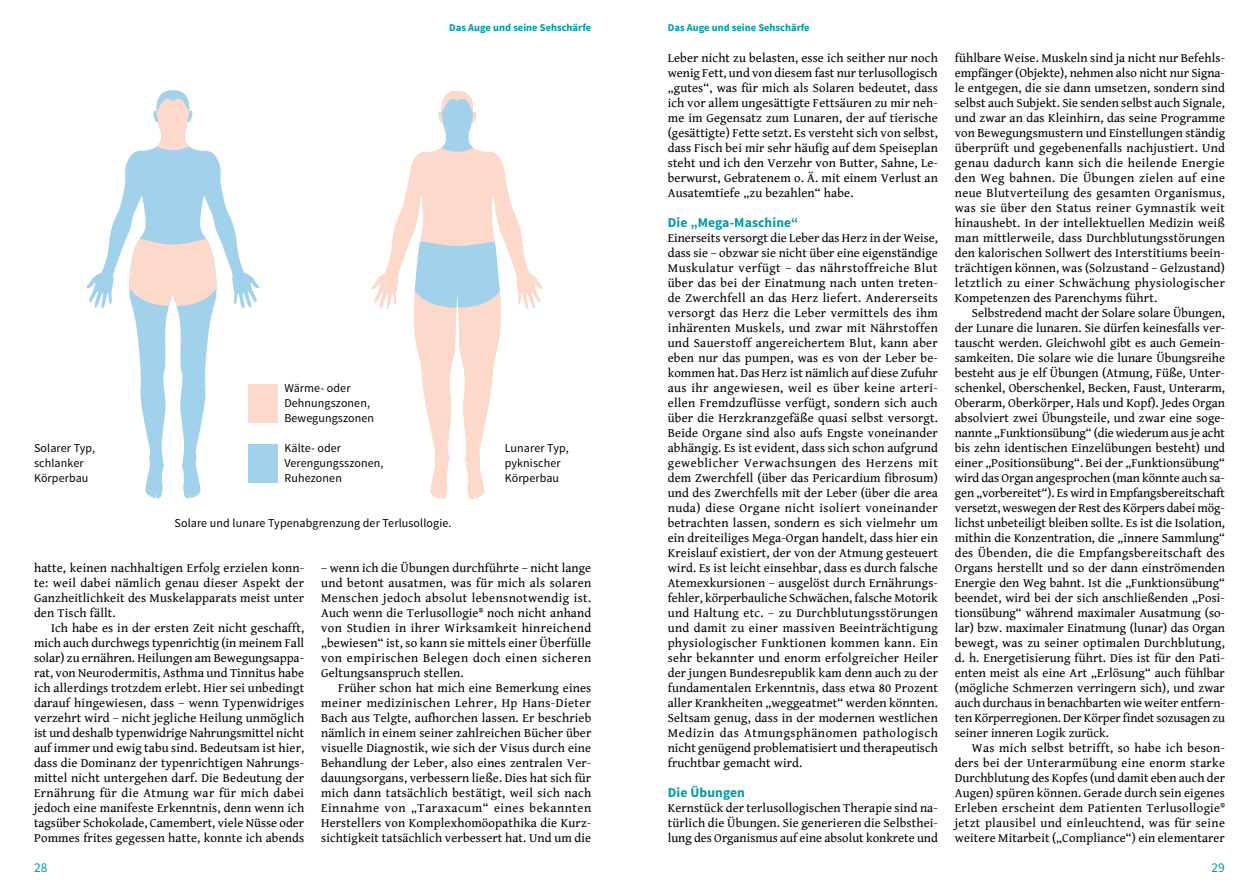
<style>
.page{position:relative;width:1259px;height:893px;background:#fff}
.page>*{position:absolute;margin:0;border:0;box-sizing:border-box;transform-origin:0 0}
.t1{font:700 13.5px "Source Sans Pro";letter-spacing:.01em;color:#009aa3}
.t2{font:13.5px "Source Sans Pro";color:#009aa3}
.t3{font:12.75px/15px "Gentium Book Basic";letter-spacing:.01em;color:#000;text-align:justify}
.t4{font:12px/15px "Source Sans Pro";letter-spacing:.01em;color:#000}
.t5{font:700 10.5px "Source Sans Pro";color:#009aa3}
</style>
<div class="page">
<svg style="left:86px;top:90px;width:174px;height:409px"></svg>
<svg style="left:124px;top:220px;width:98px;height:86px"></svg>
<svg style="left:136px;top:111px;width:74px;height:39px"></svg>
<svg style="left:371px;top:152px;width:157px;height:347px"></svg>
<svg style="left:409px;top:226px;width:97px;height:82px"></svg>
<svg style="left:431px;top:112px;width:53px;height:40px"></svg>
<div style="left:248px;top:384px;width:29px;height:38px;background:#fcd9ca"></div>
<div style="left:248px;top:445px;width:29px;height:38px;background:#a2d2eb"></div>
<p class="t5" style="left:449px;top:22px;width:143px">Das Auge und seine Sehschärfe</p>
<p class="t4" style="left:284px;top:382px;width:91px">Wärme- oder<br>Dehnungszonen,<br>Bewegungszonen</p>
<p class="t4" style="left:284px;top:442px;width:101px">Kälte- oder<br>Verengungsszonen,<br>Ruhezonen</p>
<p class="t4" style="left:34px;top:442px;width:63px">Solarer Typ, schlanker<br>Körperbau</p>
<p class="t4" style="left:505px;top:442px;width:66px">Lunarer Typ, pyknischer<br>Körperbau</p>
<p class="t4" style="left:174px;top:517px;width:278px">Solare und lunare Typenabgrenzung der Terlusollogie.</p>
<p class="t3" style="left:34px;top:560px;width:272px">hatte, keinen nachhaltigen Erfolg erzielen konn&shy;te: weil dabei nämlich genau dieser Aspekt der Ganzheitlichkeit des Muskelapparats meist unter den Tisch fällt.</p>
<p class="t3" style="left:34px;top:620px;width:272px;text-indent:17px">Ich habe es in der ersten Zeit nicht geschafft, mich auch durchwegs typenrichtig (in meinem Fall solar) zu ernähren. Heilungen am Bewegungsappa&shy;rat, von Neurodermitis, Asthma und Tinnitus habe ich allerdings trotzdem erlebt. Hier sei unbedingt darauf hingewiesen, dass – wenn Typenwidriges verzehrt wird – nicht jegliche Heilung unmöglich ist und deshalb typenwidrige Nahrungsmittel nicht auf immer und ewig tabu sind. Bedeutsam ist hier, dass die Dominanz der typenrichtigen Nahrungs&shy;mittel nicht untergehen darf. Die Bedeutung der Ernährung für die Atmung war für mich dabei jedoch eine manifeste Erkenntnis, denn wenn ich tagsüber Schokolade, Camembert, viele Nüsse oder Pommes frites gegessen hatte, konnte ich abends</p>
<p class="t3" style="left:321px;top:561px;width:272px">– wenn ich die Übungen durchführte – nicht lange und betont ausatmen, was für mich als solaren Menschen jedoch absolut lebensnotwendig ist.<br>Auch wenn die Terlusollogie® noch nicht anhand von Studien in ihrer Wirksamkeit hinreichend „bewiesen“ ist, so kann sie mittels einer Überfülle von empirischen Belegen doch einen sicheren Geltungsanspruch stellen.</p>
<p class="t3" style="left:321px;top:680px;width:272px;text-indent:17px">Früher schon hat mich eine Bemerkung eines meiner medizinischen Lehrer, Hp Hans-Dieter Bach aus Telgte, aufhorchen lassen. Er beschrieb nämlich in einem seiner zahlreichen Bücher über visuelle Diagnostik, wie sich der Visus durch eine Behandlung der Leber, also eines zentralen Ver&shy;dauungsorgans, verbessern ließe. Dies hat sich für mich dann tatsächlich bestätigt, weil sich nach Einnahme von „Taraxacum“ eines bekannten Herstellers von Komplexhomöopathika die Kurz&shy;sichtigkeit tatsächlich verbessert hat. Und um die</p>
<p class="t5" style="left:668px;top:22px;width:143px">Das Auge und seine Sehschärfe</p>
<p class="t3" style="left:668px;top:50px;width:272px">Leber nicht zu belasten, esse ich seither nur noch wenig Fett, und von diesem fast nur terlusollogisch „gutes“, was für mich als Solaren bedeutet, dass ich vor allem ungesättigte Fettsäuren zu mir neh&shy;me im Gegensatz zum Lunaren, der auf tierische (gesättigte) Fette setzt. Es versteht sich von selbst, dass Fisch bei mir sehr häufig auf dem Speiseplan steht und ich den Verzehr von Butter, Sahne, Le&shy;berwurst, Gebratenem o. Ä. mit einem Verlust an Ausatemtiefe „zu bezahlen“ habe.</p>
<p class="t1" style="left:668px;top:216px;width:132px">Die „Mega-Maschine“</p>
<p class="t3" style="left:668px;top:231px;width:272px">Einerseits versorgt die Leber das Herz in der Weise, dass sie – obzwar sie nicht über eine eigenständige Muskulatur verfügt – das nährstoffreiche Blut über das bei der Einatmung nach unten treten&shy;de Zwerchfell an das Herz liefert. Andererseits versorgt das Herz die Leber vermittels des ihm inhärenten Muskels, und zwar mit Nährstoffen und Sauerstoff angereichertem Blut, kann aber eben nur das pumpen, was es von der Leber be&shy;kommen hat. Das Herz ist nämlich auf diese Zufuhr aus ihr angewiesen, weil es über keine arteri&shy;ellen Fremdzuflüsse verfügt, sondern sich auch über die Herzkranzgefäße quasi selbst versorgt.<br>Beide Organe sind also aufs Engste voneinander abhängig. Es ist evident, dass sich schon aufgrund geweblicher Verwachsungen des Herzens mit dem Zwerchfell (über das Pericardium fibrosum) und des Zwerchfells mit der Leber (über die area nuda) diese Organe nicht isoliert voneinander betrachten lassen, sondern es sich vielmehr um ein dreiteiliges Mega-Organ handelt, dass hier ein Kreislauf existiert, der von der Atmung gesteuert wird. Es ist leicht einsehbar, dass es durch falsche Atemexkursionen – ausgelöst durch Ernährungs&shy;fehler, körperbauliche Schwächen, falsche Motorik und Haltung etc. – zu Durchblutungsstörungen und damit zu einer massiven Beeinträchtigung physiologischer Funktionen kommen kann. Ein sehr bekannter und enorm erfolgreicher Heiler der jungen Bundesrepublik kam denn auch zu der fundamentalen Erkenntnis, dass etwa 80 Prozent aller Krankheiten „weggeatmet“ werden könnten.<br>Seltsam genug, dass in der modernen westlichen Medizin das Atmungsphänomen pathologisch nicht genügend problematisiert und therapeutisch fruchtbar gemacht wird.</p>
<p class="t1" style="left:668px;top:786px;width:79px">Die Übungen</p>
<p class="t3" style="left:668px;top:801px;width:272px">Kernstück der terlusollogischen Therapie sind na&shy;türlich die Übungen. Sie generieren die Selbsthei&shy;lung des Organismus auf eine absolut konkrete und</p>
<p class="t3" style="left:955px;top:51px;width:272px">fühlbare Weise. Muskeln sind ja nicht nur Befehls&shy;empfänger (Objekte), nehmen also nicht nur Signa&shy;le entgegen, die sie dann umsetzen, sondern sind selbst auch Subjekt. Sie senden selbst auch Signale, und zwar an das Kleinhirn, das seine Programme von Bewegungsmustern und Einstellungen ständig überprüft und gegebenenfalls nachjustiert. Und genau dadurch kann sich die heilende Energie den Weg bahnen. Die Übungen zielen auf eine neue Blutverteilung des gesamten Organismus, was sie über den Status reiner Gymnastik weit hinaushebt. In der intellektuellen Medizin weiß man mittlerweile, dass Durchblutungsstörungen den kalorischen Sollwert des Interstitiums beein&shy;trächtigen können, was (Solzustand – Gelzustand) letztlich zu einer Schwächung physiologischer Kompetenzen des Parenchyms führt.</p>
<p class="t3" style="left:955px;top:305px;width:272px;text-indent:17px">Selbstredend macht der Solare solare Übungen, der Lunare die lunaren. Sie dürfen keinesfalls ver&shy;tauscht werden. Gleichwohl gibt es auch Gemein&shy;samkeiten. Die solare wie die lunare Übungs reihe besteht aus je elf Übungen (Atmung, Füße, Unter&shy;schenkel, Oberschenkel, Becken, Faust, Unterarm, Oberarm, Oberkörper, Hals und Kopf). Jedes Organ absolviert zwei Übungsteile, und zwar eine soge&shy;nannte „Funktionsübung“ (die wiederum aus je acht bis zehn identischen Einzelübungen besteht) und einer „Positionsübung“. Bei der „Funktionsübung“ wird das Organ angesprochen (man könnte auch sa&shy;gen „vorbereitet“). Es wird in Empfangsbereitschaft versetzt, weswegen der Rest des Körpers dabei mög&shy;lichst unbeteiligt bleiben sollte. Es ist die Isolation, mithin die Konzentration, die „innere Sammlung“ des Übenden, die die Empfangsbereitschaft des Organs herstellt und so der dann einströmenden Energie den Weg bahnt. Ist die „Funktionsübung“ beendet, wird bei der sich anschließenden „Posi&shy;tionsübung“ während maximaler Ausatmung (so&shy;lar) bzw. maximaler Einatmung (lunar) das Organ bewegt, was zu seiner optimalen Durchblutung, d. h. Energetisierung führt. Dies ist für den Pati&shy;enten meist als eine Art „Erlösung“ auch fühlbar (mögliche Schmerzen verringern sich), und zwar auch durchaus in benachbarten wie weiter entfern&shy;ten Körperregionen. Der Körper findet sozusagen zu seiner inneren Logik zurück.</p>
<p class="t3" style="left:955px;top:740px;width:272px;text-indent:17px">Was mich selbst betrifft, so habe ich beson&shy;ders bei der Unterarmübung eine enorm starke Durchblutung des Kopfes (und damit eben auch der Augen) spüren können. Gerade durch sein eigenes Erleben erscheint dem Patienten Terlusollogie® jetzt plausibel und einleuchtend, was für seine weitere Mitarbeit („Compliance“) ein elementarer</p>
<p class="t2" style="left:34px;top:862px;width:15px">28</p>
<p class="t2" style="left:1211px;top:862px;width:15px">29</p>
</div>
